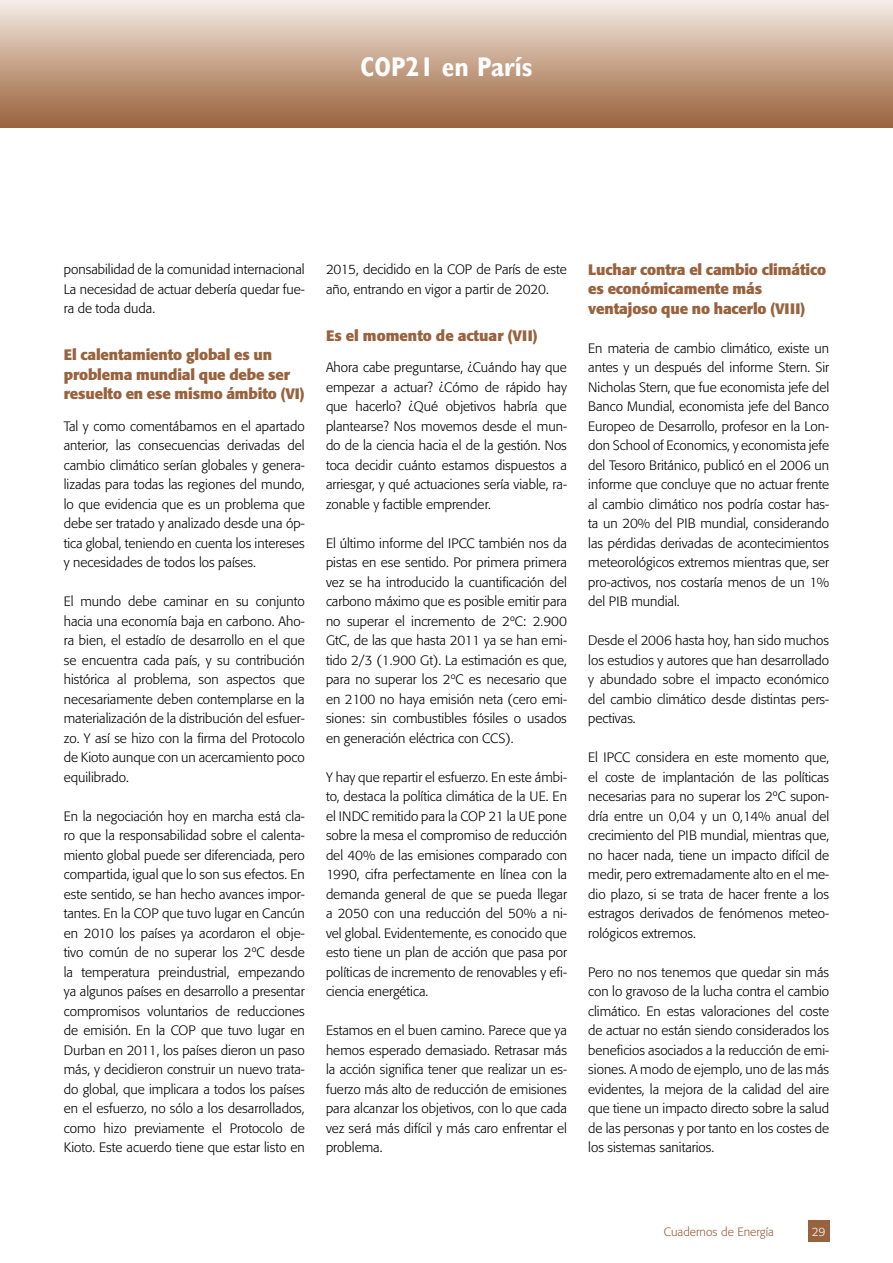
<style>
.page{position:relative;width:893px;height:1263px;background:#fff}
.page>*{position:absolute;margin:0;border:0;box-sizing:border-box;transform-origin:0 0}
.t1{font:700 condensed 27px "Gill Sans";color:#fff}
.t2{font:700 15px/19.5px "Formata";letter-spacing:-.01em;color:#98623e}
.t3{font:300 13.5px/19.5px "Formata";color:#000;text-align:justify}
.t4{font:300 12px "Formata";color:#98623e}
.t5{font:300 12px "Formata";color:#fff}
</style>
<div class="page">
<div style="left:808px;top:1220px;width:21px;height:22px;background:#98623e"></div>
<div style="left:0;top:0;width:893px;height:128px;background:linear-gradient(to bottom,#f5ece3,#996039)"></div>
<p class="t1" style="left:360px;top:51px;width:174px">COP21 en París</p>
<p class="t3" style="left:64px;top:260px;width:242px">ponsabilidad de la comunidad internacional La necesidad de actuar debería quedar fue&shy;ra de toda duda.</p>
<p class="t2" style="left:64px;top:345px;width:242px">El calentamiento global es un problema mundial que debe ser resuelto en ese mismo ámbito (VI)</p>
<p class="t3" style="left:64px;top:416px;width:242px">Tal y como comentábamos en el apartado anterior, las consecuencias derivadas del cambio climático serían globales y genera&shy;lizadas para todas las regiones del mundo, lo que evidencia que es un problema que debe ser tratado y analizado desde una óp&shy;tica global, teniendo en cuenta los intereses y necesidades de todos los países.</p>
<p class="t3" style="left:64px;top:592px;width:242px">El mundo debe caminar en su conjunto hacia una economía baja en carbono. Aho&shy;ra bien, el estadío de desarrollo en el que se encuentra cada país, y su contribución histórica al problema, son aspectos que necesariamente deben contemplarse en la materialización de la distribución del esfuer&shy;zo. Y así se hizo con la firma del Protocolo de Kioto aunque con un acercamiento poco equilibrado.</p>
<p class="t3" style="left:64px;top:806px;width:242px">En la negociación hoy en marcha está cla&shy;ro que la responsabilidad sobre el calenta&shy;miento global puede ser diferenciada, pero compartida, igual que lo son sus efectos. En este sentido, se han hecho avances impor&shy;tantes. En la COP que tuvo lugar en Cancún en 2010 los países ya acordaron el obje&shy;tivo común de no superar los 2ºC desde la temperatura preindustrial, empezando ya algunos países en desarrollo a presentar compromisos voluntarios de reducciones de emisión. En la COP que tuvo lugar en Durban en 2011, los países dieron un paso más, y decidieron construir un nuevo trata&shy;do global, que implicara a todos los países en el esfuerzo, no sólo a los desarrollados, como hizo previamente el Protocolo de Kioto. Este acuerdo tiene que estar listo en</p>
<p class="t3" style="left:326px;top:260px;width:242px">2015, decidido en la COP de París de este año, entrando en vigor a partir de 2020.</p>
<p class="t2" style="left:326px;top:325px;width:213px">Es el momento de actuar (VII)</p>
<p class="t3" style="left:326px;top:358px;width:242px">Ahora cabe preguntarse, ¿Cuándo hay que empezar a actuar? ¿Cómo de rápido hay que hacerlo? ¿Qué objetivos habría que plantearse? Nos movemos desde el mun&shy;do de la ciencia hacia el de la gestión. Nos toca decidir cuánto estamos dispuestos a arriesgar, y qué actuaciones sería viable, ra&shy;zonable y factible emprender.</p>
<p class="t3" style="left:326px;top:533px;width:242px">El último informe del IPCC también nos da pistas en ese sentido. Por primera primera vez se ha introducido la cuantificación del carbono máximo que es posible emitir para no superar el incremento de 2ºC: 2.900<br>GtC, de las que hasta 2011 ya se han emi&shy;tido 2/3 (1.900 Gt). La estimación es que, para no superar los 2ºC es necesario que en 2100 no haya emisión neta (cero emi&shy;siones: sin combustibles fósiles o usados en generación eléctrica con CCS).</p>
<p class="t3" style="left:326px;top:767px;width:242px">Y hay que repartir el esfuerzo. En este ámbi&shy;to, destaca la política climática de la UE. En el INDC remitido para la COP 21 la UE pone sobre la mesa el compromiso de reducción del 40% de las emisiones comparado con 1990, cifra perfectamente en línea con la demanda general de que se pueda llegar a 2050 con una reducción del 50% a ni&shy;vel global. Evidentemente, es conocido que esto tiene un plan de acción que pasa por políticas de incremento de renovables y efi&shy;ciencia energética.</p>
<p class="t3" style="left:326px;top:1021px;width:242px">Estamos en el buen camino. Parece que ya hemos esperado demasiado. Retrasar más la acción significa tener que realizar un es&shy;fuerzo más alto de reducción de emisiones para alcanzar los objetivos, con lo que cada vez será más difícil y más caro enfrentar el problema.</p>
<p class="t2" style="left:588px;top:259px;width:239px">Luchar contra el cambio climático es económicamente más ventajoso que no hacerlo (VIII)</p>
<p class="t3" style="left:588px;top:338px;width:242px">En materia de cambio climático, existe un antes y un después del informe Stern. Sir Nicholas Stern, que fue economista jefe del Banco Mundial, economista jefe del Banco Europeo de Desarrollo, profesor en la Lon&shy;don School of Economics, y economista jefe del Tesoro Británico, publicó en el 2006 un informe que concluye que no actuar frente al cambio climático nos podría costar has&shy;ta un 20% del PIB mundial, considerando las pérdidas derivadas de acontecimientos meteorológicos extremos mientras que, ser pro-activos, nos costaría menos de un 1% del PIB mundial.</p>
<p class="t3" style="left:588px;top:631px;width:242px">Desde el 2006 hasta hoy, han sido muchos los estudios y autores que han desarrollado y abundado sobre el impacto económico del cambio climático desde distintas pers&shy;pectivas.</p>
<p class="t3" style="left:588px;top:748px;width:242px">El IPCC considera en este momento que, el coste de implantación de las políticas necesarias para no superar los 2ºC supon&shy;dría entre un 0,04 y un 0,14% anual del crecimiento del PIB mundial, mientras que, no hacer nada, tiene un impacto difícil de medir, pero extremadamente alto en el me&shy;dio plazo, si se trata de hacer frente a los estragos derivados de fenómenos meteo&shy;rológicos extremos.</p>
<p class="t3" style="left:588px;top:962px;width:242px">Pero no nos tenemos que quedar sin más con lo gravoso de la lucha contra el cambio climático. En estas valoraciones del coste de actuar no están siendo considerados los beneficios asociados a la reducción de emi&shy;siones. A modo de ejemplo, uno de las más evidentes, la mejora de la calidad del aire que tiene un impacto directo sobre la salud de las personas y por tanto en los costes de los sistemas sanitarios.</p>
<p class="t4" style="left:664px;top:1224px;width:112px">Cuadernos de Energía</p>
<p class="t5" style="left:812px;top:1224px;width:15px">29</p>
</div>
